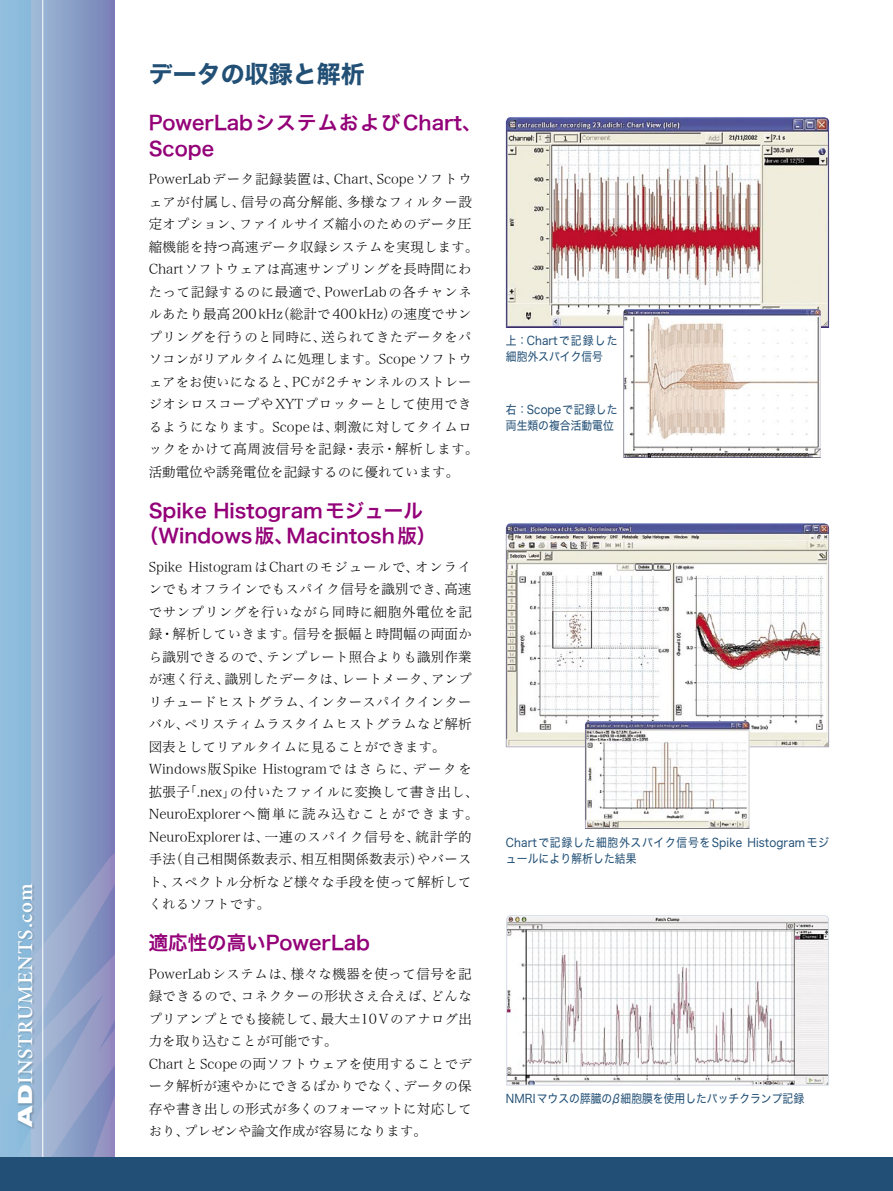
<style>
.page{position:relative;width:893px;height:1191px;background:#fff}
.page>*{position:absolute;margin:0;border:0;box-sizing:border-box;transform-origin:0 0}
.大見出し{font:24px "Hiragino Kaku W7 90 msp RKSJ H";color:#214f75}
.t1{font:600 21px "Minion Pro";letter-spacing:.045em;color:#fff}
.見出し{font:19.5px/25.5px "Hiragino Kaku W6 90 msp RKSJ H";color:#930078}
.本文{font:13.5px/22.5px "Hiragino Min W2 90 msp RKSJ H";letter-spacing:.015em;color:#000;text-align:justify}
.キャプション{font:12px/15.9px "Hiragino Kaku W4 90 msp RKSJ H";letter-spacing:.01em;color:#214f75;scale:.9 1}
.s1{font-family:"Univers LT Std X Black Ex";font-weight:400;font-size:19.5px}
</style>
<div class="page">
<div style="left:0;top:0;width:115px;height:1191px;background:#8fbddd"></div>
<svg style="left:32px;top:0;width:83px;height:1157px"></svg>
<hr style="left:42px;top:0;width:1px;height:1191px;background:#fff">
<div style="left:0;top:1157px;width:893px;height:34px;background:#214f75"></div>
<div style="left:17px;top:883px;width:18px;height:247px;background:#000;opacity:.2"></div>
<img style="left:506px;top:523px;width:323px;height:224px">
<img style="left:585px;top:721px;width:164px;height:108px">
<img style="left:506px;top:117px;width:323px;height:211px">
<svg style="left:506px;top:915px;width:323px;height:170px"></svg>
<img style="left:623px;top:309px;width:198px;height:149px">
<p class="t1" style="left:13px;top:1127px;width:245px;rotate:-90deg"><span class="s1">AD</span>INSTRUMENTS.com</p>
<p class="大見出し" style="left:149px;top:62px;width:218px">データの収録と解析</p>
<p class="見出し" style="left:149px;top:111px;width:334px">PowerLabシステムおよびChart、<br>Scope</p>
<p class="本文" style="left:149px;top:168px;width:331px;text-align:left">PowerLabデータ記録装置は、Chart、Scopeソフトウェアが付属し、信号の高分解能、多様なフィルター設定オプション、ファイルサイズ縮小のためのデータ圧縮機能を持つ高速データ収録システムを実現します。<br>Chartソフトウェアは高速サンプリングを長時間にわたって記録するのに最適で、PowerLabの各チャンネルあたり最高200kHz（総計で400kHz）の速度でサンプリングを行うのと同時に、送られてきたデータをパソコンがリアルタイムに処理します。Scopeソフトウェアをお使いになると、PCが2チャンネルのストレージオシロスコープやXYTプロッターとして使用できるようになります。Scopeは、刺激に対してタイムロックをかけて高周波信号を記録・表示・解析します。活動電位や誘発電位を記録するのに優れています。</p>
<p class="見出し" style="left:139px;top:498px;width:299px;text-align:center">Spike Histogramモジュール（Windows版、Macintosh版）</p>
<p class="本文" style="left:149px;top:556px;width:325px">Spike HistogramはChartのモジュールで、オンラインでもオフラインでもスパイク信号を識別でき、高速でサンプリングを行いながら同時に細胞外電位を記録・解析していきます。信号を振幅と時間幅の両面から識別できるので、テンプレート照合よりも識別作業が速く行え、識別したデータは、レートメータ、アンプリチュードヒストグラム、インタースパイクインターバル、ペリスティムラスタイムヒストグラムなど解析図表としてリアルタイムに見ることができます。</p>
<p class="本文" style="left:149px;top:758px;width:331px;text-align:left">Windows版Spike Histogramではさらに、データを拡張子「.nex」の付いたファイルに変換して書き出し、<br>NeuroExplorerへ簡単に読み込むことができます。<br>NeuroExplorerは、一連のスパイク信号を、統計学的手法（自己相関係数表示、相互相関係数表示）やバースト、スペクトル分析など様々な手段を使って解析してくれるソフトです。</p>
<p class="見出し" style="left:149px;top:930px;width:223px">適応性の高いPowerLab</p>
<p class="本文" style="left:149px;top:962px;width:325px">PowerLabシステムは、様々な機器を使って信号を記録できるので、コネクターの形状さえ合えば、どんなプリアンプとでも接続して、最大±10Vのアナログ出力を取り込むことが可能です。</p>
<p class="本文" style="left:149px;top:1052px;width:325px">ChartとScopeの両ソフトウェアを使用することでデータ解析が速やかにできるばかりでなく、データの保存や書き出しの形式が多くのフォーマットに対応しており、プレゼンや論文作成が容易になります。</p>
<p class="キャプション" style="left:506px;top:333px;width:126px">上：Chartで記録した細胞外スパイク信号</p>
<p class="キャプション" style="left:506px;top:402px;width:126px">右：Scopeで記録した両生類の複合活動電位</p>
<p class="キャプション" style="left:506px;top:834px;width:361px">Chartで記録した細胞外スパイク信号をSpike Histogramモジュールにより解析した結果</p>
<p class="キャプション" style="left:506px;top:1091px;width:333px">NMRIマウスの膵臓のβ細胞膜を使用したパッチクランプ記録</p>
</div>
